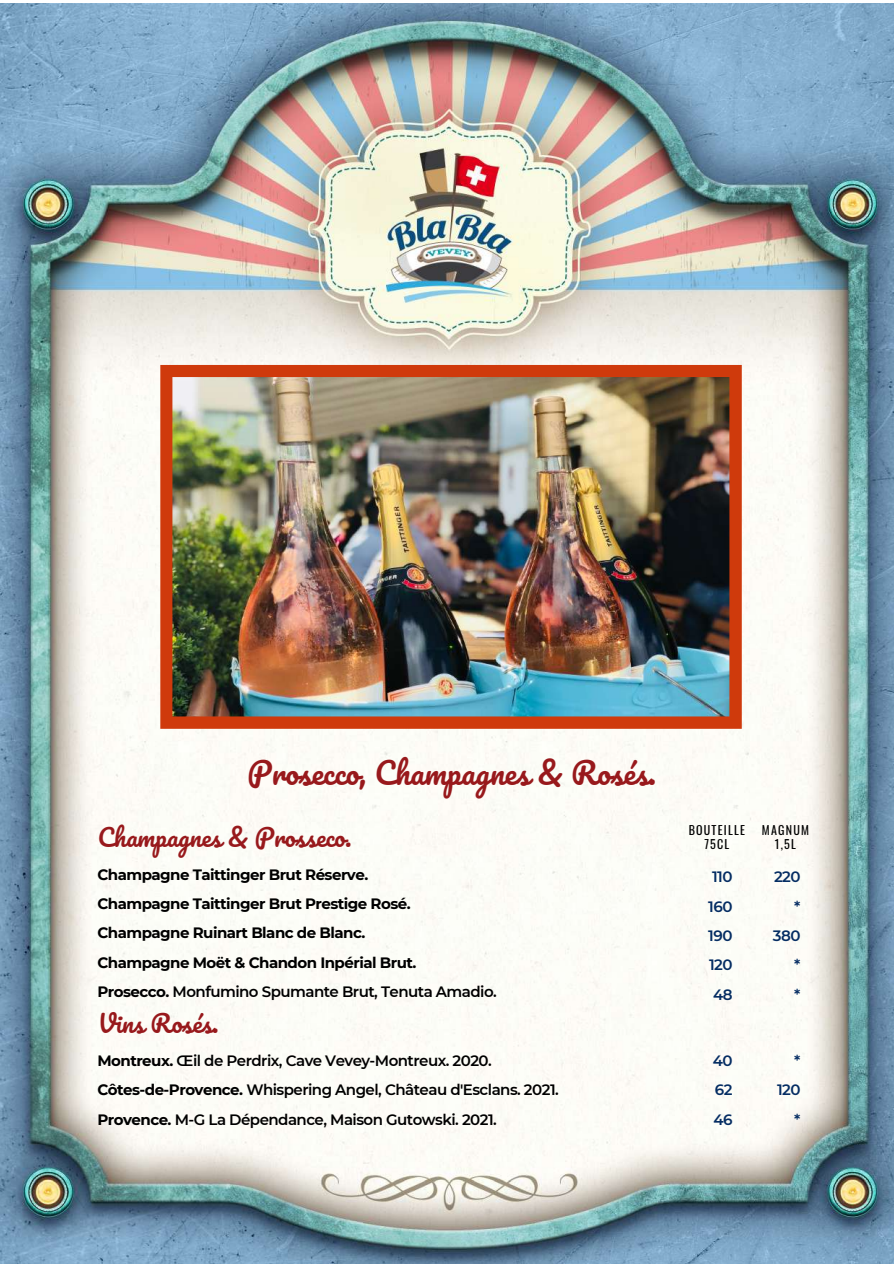
<style>
.page{position:relative;width:894px;height:1264px;background:#fff}
.page>*{position:absolute;margin:0;border:0;box-sizing:border-box;transform-origin:0 0}
.t1{font:30px "Pacifico";color:#98191c}
.t2{font:24px "Pacifico";color:#98191c}
.t3{font:700 15px/29.2px "Montserrat";letter-spacing:-.035em;color:#000}
.t4{font:600 15px/29.2px "Montserrat";letter-spacing:-.035em;color:#000}
.t5{font:600 15px/29.2px "Montserrat";letter-spacing:-.035em;color:#052d63;text-align:right}
.t6{font:12px/14px "Oswald";letter-spacing:.1em;color:#000;text-align:center}
.s1{font-weight:600}
.s2{font-weight:700}
</style>
<div class="page">
<img style="left:0;top:4px;width:893px;height:1259px">
<img style="left:160px;top:365px;width:581px;height:363px">
<h1 class="t1" style="left:247px;top:757px;width:410px">Prosecco, Champagnes &amp; Rosés.</h1>
<h2 class="t2" style="left:98px;top:825px;width:255px">Champagnes &amp; Prosseco.</h2>
<p class="t3" style="left:97px;top:859px;width:401px">Champagne Taittinger Brut Réserve.<br>Champagne Taittinger Brut Prestige Rosé.<br>Champagne Ruinart Blanc de Blanc.<br>Champagne Moët &amp; Chandon Inpérial Brut.<br>Prosecco. <span class="s1">Monfumino Spumante Brut, Tenuta Amadio.</span></p>
<h2 class="t2" style="left:98px;top:1010px;width:122px">Vins Rosés.</h2>
<p class="t4" style="left:97px;top:1045px;width:463px"><span class="s2">Montreux.</span> Œil de Perdrix, Cave Vevey-Montreux. 2020.<br><span class="s2">Côtes-de-Provence.</span> Whispering Angel, Château d'Esclans. 2021.<br><span class="s2">Provence.</span> M-G La Dépendance, Maison Gutowski. 2021.</p>
<p class="t6" style="left:688px;top:823px;width:58px">BOUTEILLE<br>75CL</p>
<p class="t6" style="left:761px;top:823px;width:49px">MAGNUM<br>1,5L</p>
<p class="t5" style="left:708px;top:862px;width:26px;text-align:center">110<br>160<br>190<br>120<br>48</p>
<p class="t5" style="left:772px;top:862px;width:29px">220 *<br>380 *<br>*</p>
<p class="t5" style="left:712px;top:1045px;width:21px;text-align:justify">40<br>62<br>46</p>
<p class="t5" style="left:776px;top:1045px;width:25px">*<br>120 *</p>
</div>
